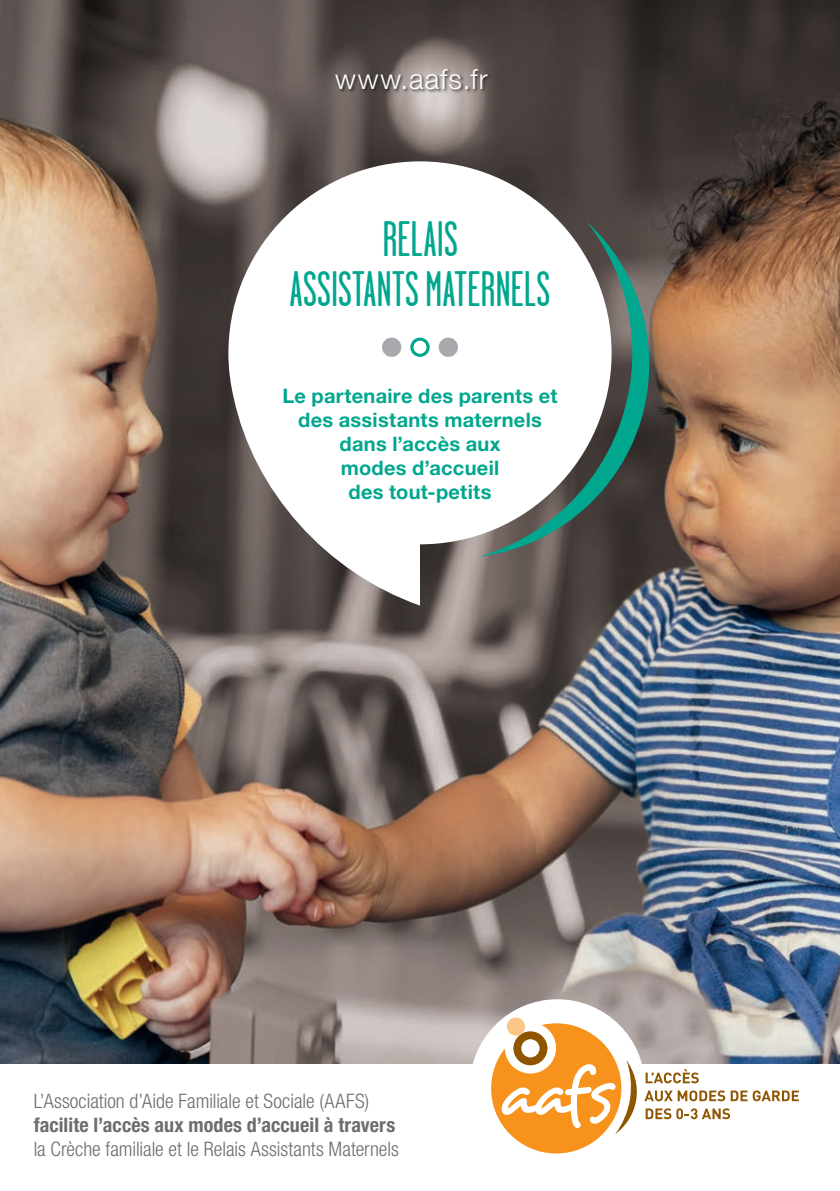
<style>
.page{position:relative;width:840px;height:1191px;background:#fff}
.page>*{position:absolute;margin:0;border:0;box-sizing:border-box;transform-origin:0 0}
.t1{font:49.8px/49.8px "Garage Gothic";letter-spacing:.005em;color:#00a78e;text-align:center}
.t2{font:300 28px "Helvetica Neue LT Std";letter-spacing:.045em;color:#fff}
.t3{font:300 condensed 20px "Helvetica Neue LT Std";color:#6c6d70}
.t4{font:700 20px/24px "Helvetica Neue LT Std";letter-spacing:.015em;color:#00a78e;text-align:center}
.t5{font:700 condensed 20px "Helvetica Neue LT Std";letter-spacing:.005em;color:#6c6d70}
</style>
<div class="page">
<img style="left:0;top:0;width:839px;height:1063px">
<svg style="left:611px;top:221px;width:38px;height:335px"></svg>
<div style="left:335px;top:69px;width:157px;height:25px;background:#231f20;opacity:.75"></div>
<svg style="left:228px;top:161px;width:383px;height:444px"></svg>
<div style="left:469px;top:999px;width:175px;height:175px;background:#fff;border-radius:50%"></div>
<div style="left:410px;top:337px;width:19px;height:20px;border:3px solid #00a78e;border-radius:50%"></div>
<div style="left:438px;top:337px;width:19px;height:20px;background:#a8a9ad;border-radius:50%"></div>
<div style="left:382px;top:337px;width:19px;height:20px;background:#a8a9ad;border-radius:50%"></div>
<svg style="left:645px;top:1069px;width:53px;height:14px"></svg>
<svg style="left:644px;top:1090px;width:80px;height:11px"></svg>
<svg style="left:730px;top:1090px;width:68px;height:11px"></svg>
<svg style="left:645px;top:1108px;width:84px;height:11px"></svg>
<svg style="left:491px;top:1023px;width:147px;height:130px"></svg>
<div style="left:513px;top:1031px;width:34px;height:34px;background:#905500;border-radius:50%"></div>
<div style="left:506px;top:1017px;width:18px;height:18px;background:#fdc689;border-radius:50%"></div>
<div style="left:521px;top:1039px;width:18px;height:18px;background:#fff;border-radius:50%"></div>
<h2 class="t2" style="left:335px;top:62px;width:154px">www.aafs.fr</h2>
<h1 class="t1" style="left:290px;top:215px;width:261px">RELAIS<br>ASSISTANTS MATERNELS</h1>
<p class="t4" style="left:282px;top:384px;width:276px">Le partenaire des parents et des assistants maternels dans l’accès aux<br>modes d’accueil<br>des tout-petits</p>
<p class="t3" style="left:34px;top:1089px;width:337px">L’Association d’Aide Familiale et Sociale (AAFS)</p>
<p class="t5" style="left:34px;top:1113px;width:363px">facilite l’accès aux modes d’accueil à travers</p>
<p class="t3" style="left:34px;top:1137px;width:366px">la Crèche familiale et le Relais Assistants Maternels</p>
</div>
